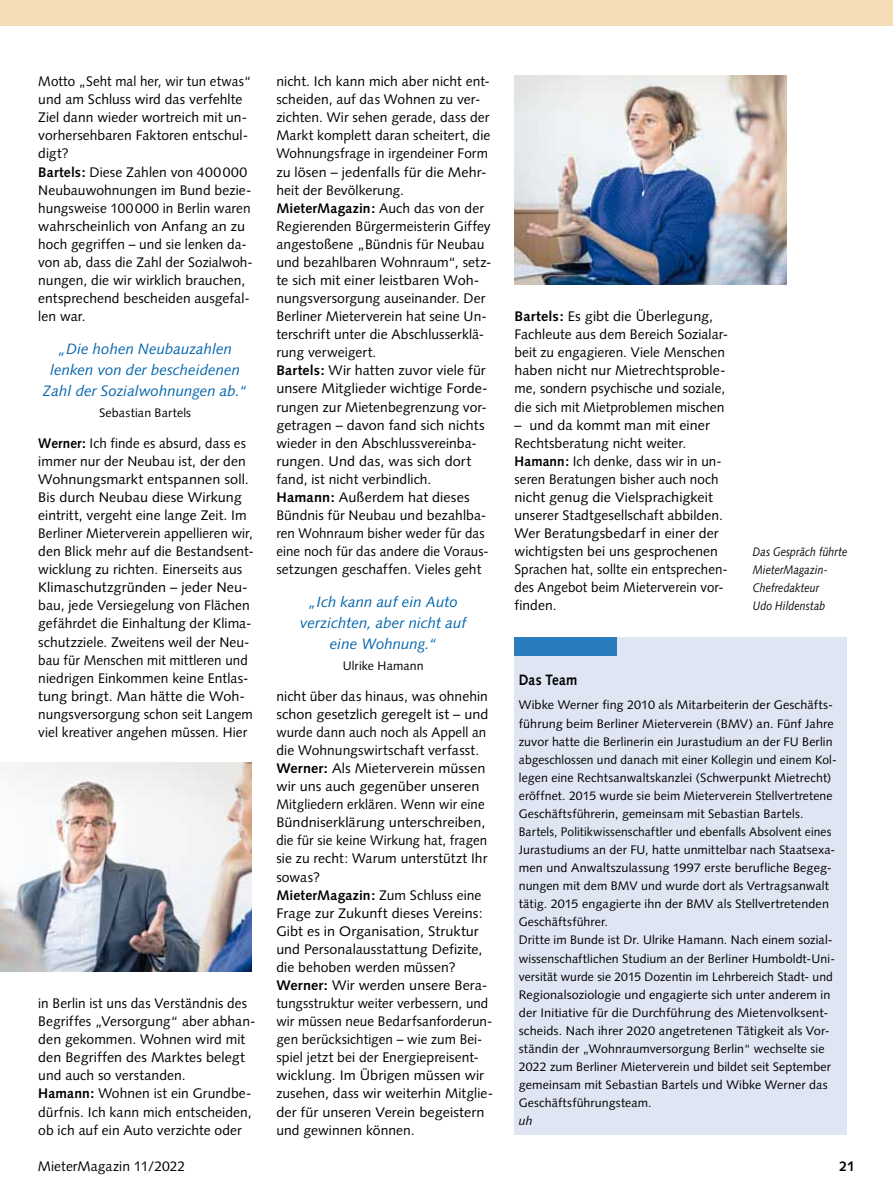
<style>
.page{position:relative;width:893px;height:1191px;background:#fff}
.page>*{position:absolute;margin:0;border:0;box-sizing:border-box;transform-origin:0 0}
.t1{font:italic 15px/21px "Syntax";color:#0064ad;text-align:center}
.t2{font:700 15px "Syntax";color:#000;scale:.9 1}
.t3{font:13.8px/18px "Syntax";letter-spacing:.005em;color:#000}
.t4{font:13.8px/18px "Syntax";letter-spacing:.005em;color:#000;scale:.96 1}
.t5{font:13.8px/18px "Syntax";letter-spacing:.005em;color:#000;scale:1.04 1}
.t6{font:700 13.8px "Syntax";color:#000}
.t7{font:12.3px/18px "Syntax";letter-spacing:.01em;color:#000}
.t8{font:italic 12.3px/18px "Syntax";letter-spacing:.01em;color:#000;scale:.85 1}
.t9{font:italic 12.3px "Syntax";letter-spacing:.01em;color:#000}
.s1{font-weight:700}
</style>
<div class="page">
<div style="left:0;top:0;width:893px;height:26px;background:#f3dcb6"></div>
<img style="left:0;top:762px;width:252px;height:210px">
<img style="left:514px;top:75px;width:273px;height:210px">
<div style="left:514px;top:637px;width:333px;height:497px;background:#dfe5f3"></div>
<div style="left:514px;top:637px;width:103px;height:18px;background:#297dbc"></div>
<p class="t4" style="left:38px;top:72px;width:225px">Motto „Seht mal her, wir tun etwas“ und am Schluss wird das verfehlte<br>Ziel dann wieder wortreich mit un&shy;vorhersehbaren Faktoren entschul&shy;digt?<br><span class="s1">Bartels:</span> Diese Zahlen von 400 000<br>Neubauwohnungen im Bund bezie&shy;hungsweise 100 000 in Berlin waren wahrscheinlich von Anfang an zu hoch gegriffen – und sie lenken da&shy;von ab, dass die Zahl der Sozialwoh&shy;nungen, die wir wirklich brauchen, entsprechend bescheiden ausgefal&shy;len war.</p>
<p class="t1" style="left:43px;top:338px;width:206px">„Die hohen Neubauzahlen lenken von der bescheidenen<br>Zahl der Sozialwohnungen ab.“</p>
<p class="t7" style="left:99px;top:404px;width:93px">Sebastian Bartels</p>
<p class="t4" style="left:38px;top:434px;width:226px"><span class="s1">Werner:</span> Ich finde es absurd, dass es immer nur der Neubau ist, der den Wohnungsmarkt entspannen soll.<br>Bis durch Neubau diese Wirkung eintritt, vergeht eine lange Zeit. Im Berliner Mieterverein appellieren wir, den Blick mehr auf die Bestandsent&shy;wicklung zu richten. Einerseits aus Klimaschutzgründen – jeder Neu&shy;bau, jede Versiegelung von Flächen gefährdet die Einhaltung der Klima&shy;schutzziele. Zweitens weil der Neu&shy;bau für Menschen mit mittleren und niedrigen Einkommen keine Entlas&shy;tung bringt. Man hätte die Woh&shy;nungsversorgung schon seit Langem viel kreativer angehen müssen. Hier</p>
<p class="t3" style="left:38px;top:994px;width:219px">in Berlin ist uns das Verständnis des<br>Begriffes „Versorgung“ aber abhan&shy;den gekommen. Wohnen wird mit den Begriffen des Marktes belegt und auch so verstanden.<br><span class="s1">hamann:</span> Wohnen ist ein Grundbe&shy;dürfnis. Ich kann mich entscheiden, ob ich auf ein Auto verzichte oder</p>
<p class="t3" style="left:276px;top:72px;width:217px">nicht. Ich kann mich aber nicht ent&shy;scheiden, auf das Wohnen zu ver&shy;zichten. Wir sehen gerade, dass der Markt komplett daran scheitert, die Wohnungsfrage in irgendeiner Form zu lösen – jedenfalls für die Mehr&shy;heit der Bevölkerung.<br><span class="s1">MieterMagazin:</span> Auch das von der Regierenden Bürgermeisterin Giffey angestoßene „Bündnis für Neubau und bezahlbaren Wohnraum“, setz&shy;te sich mit einer leistbaren Woh&shy;nungsversorgung auseinander. Der Berliner Mieterverein hat seine Un&shy;terschrift unter die Abschlusserklä&shy;rung verweigert.<br><span class="s1">Bartels:</span> Wir hatten zuvor viele für unsere Mitglieder wichtige Forde&shy;rungen zur Mietenbegrenzung vor&shy;getragen – davon fand sich nichts wieder in den Abschlussvereinba&shy;rungen. Und das, was sich dort fand, ist nicht verbindlich. <span class="s1">hamann:</span> Außerdem hat dieses Bündnis für Neubau und bezahlba&shy;ren Wohnraum bisher weder für das eine noch für das andere die Voraus&shy;setzungen geschaffen. Vieles geht</p>
<p class="t1" style="left:300px;top:591px;width:168px">„Ich kann auf ein Auto verzichten, aber nicht auf eine Wohnung.“</p>
<p class="t7" style="left:343px;top:656px;width:82px">Ulrike Hamann</p>
<p class="t3" style="left:276px;top:687px;width:218px">nicht über das hinaus, was ohnehin schon gesetzlich geregelt ist – und wurde dann auch noch als Appell an die Wohnungswirtschaft verfasst.<br><span class="s1">Werner:</span> Als Mieterverein müssen wir uns auch gegenüber unseren<br>Mitgliedern erklären. Wenn wir eine<br>Bündniserklärung unterschreiben, die für sie keine Wirkung hat, fragen sie zu recht: Warum unterstützt Ihr sowas?<br><span class="s1">MieterMagazin:</span> Zum Schluss eine<br>Frage zur Zukunft dieses Vereins:<br>Gibt es in Organisation, Struktur und Personalausstattung Defizite, die behoben werden müssen?<br><span class="s1">Werner:</span> Wir werden unsere Bera&shy;tungsstruktur weiter verbessern, und wir müssen neue Bedarfsanforderun&shy;gen berücksichtigen – wie zum Bei&shy;spiel jetzt bei der Energiepreisent&shy;wicklung. Im Übrigen müssen wir zusehen, dass wir weiterhin Mitglie&shy;der für unseren Verein begeistern und gewinnen können.</p>
<p class="t5" style="left:514px;top:307px;width:207px"><span class="s1">Bartels:</span> Es gibt die Überlegung, Fachleute aus dem Bereich Sozialar&shy;beit zu engagieren. Viele Menschen haben nicht nur Mietrechtsproble&shy;me, sondern psychische und s oziale, die sich mit Mietproblemen mischen</p>
<p class="t3" style="left:514px;top:416px;width:215px">– und da kommt man mit einer<br>Rechtsberatung nicht weiter. <span class="s1">hamann:</span> Ich denke, dass wir in un&shy;seren Beratungen bisher auch noch nicht genug die Vielsprachigkeit unserer Stadtgesellschaft abbilden.<br>Wer Beratungsbedarf in einer der wichtigsten bei uns gesprochenen<br>Sprachen hat, sollte ein entsprechen&shy;des Angebot beim Mieterverein vor&shy;finden.</p>
<p class="t8" style="left:753px;top:543px;width:113px">Das Gespräch führte<br>MieterMagazin-<br>Chefredakteur<br>Udo Hildenstab</p>
<p class="t2" style="left:519px;top:671px;width:67px">Das team</p>
<p class="t7" style="left:519px;top:696px;width:319px">Wibke Werner fing 2010 als Mitarbeiterin der Geschäfts&shy;führung beim Berliner Mieterverein (BMV) an. Fünf Jahre zuvor hatte die Berlinerin ein Jurastudium an der FU Berlin abgeschlossen und danach mit einer Kollegin und einem Kol&shy;legen eine Rechtsanwaltskanzlei (Schwerpunkt Mietrecht) eröffnet. 2015 wurde sie beim Mieterverein Stellvertretene Geschäftsführerin, gemeinsam mit Sebastian Bartels.<br>Bartels, Politikwissenschaftler und ebenfalls Absolvent eines Jurastudiums an der FU, hatte unmittelbar nach Staatsexa&shy;men und Anwaltszulassung 1997 erste berufliche Begeg&shy;nungen mit dem BMV und wurde dort als Vertragsanwalt tätig. 2015 engagierte ihn der BMV als Stellvertretenden Geschäftsführer.<br>Dritte im Bunde ist Dr. Ulrike Hamann. Nach einem sozial&shy;wissenschaftlichen Studium an der Berliner Humboldt-Uni&shy;versität wurde sie 2015 Dozentin im Lehrbereich Stadt- und Regionalsoziologie und engagierte sich unter anderem in der Initiative für die Durchführung des Mietenvolksent&shy;scheids. Nach ihrer 2020 angetretenen Tätigkeit als Vor&shy;ständin der „Wohnraumversorgung Berlin“ wechselte sie 2022 zum Berliner Mieterverein und bildet seit September gemeinsam mit Sebastian Bartels und Wibke Werner das Geschäftsführungsteam.</p>
<p class="t9" style="left:519px;top:1113px;width:15px">uh</p>
<p class="t3" style="left:38px;top:1157px;width:149px">MieterMagazin 11/2022</p>
<p class="t6" style="left:839px;top:1158px;width:17px">21</p>
</div>
